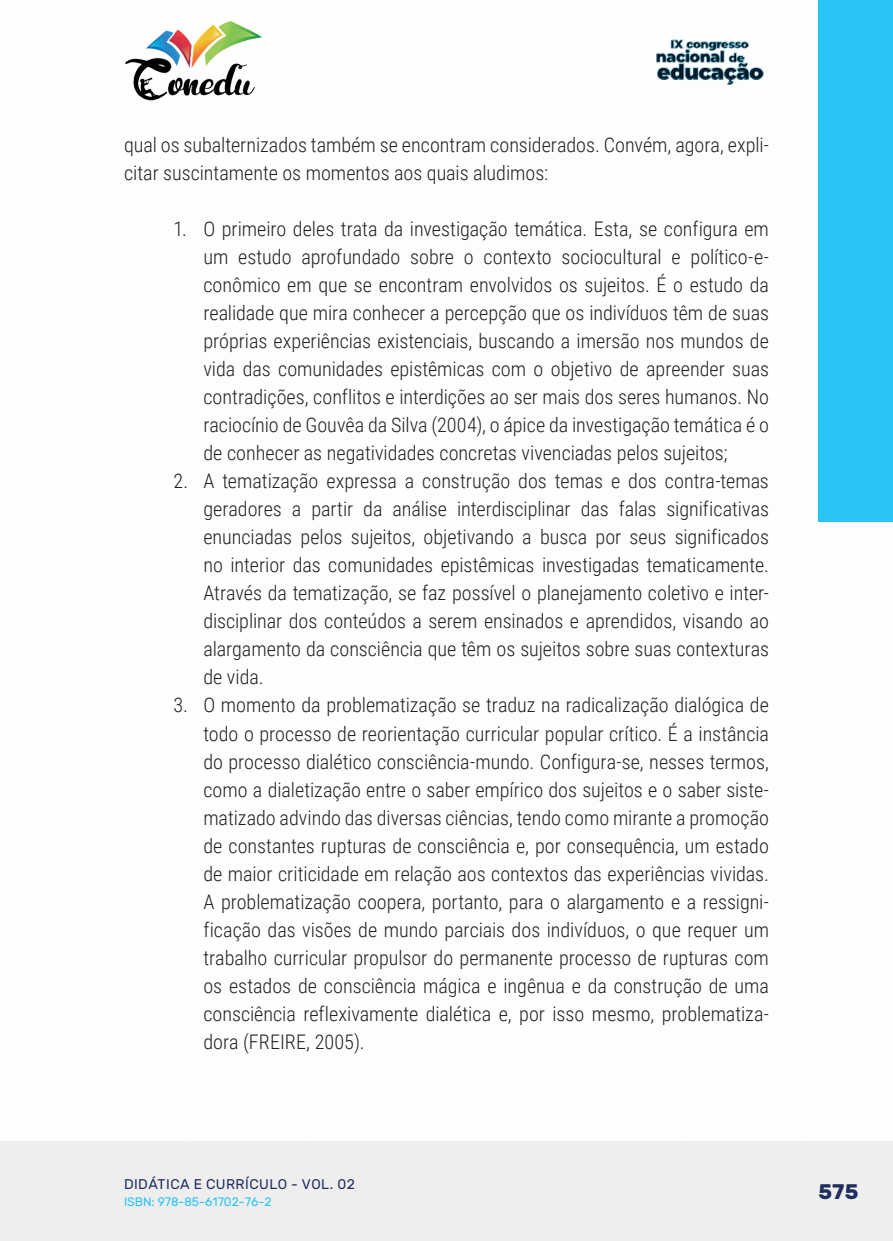
<style>
.page{position:relative;width:893px;height:1241px;background:#fff}
.page>*{position:absolute;margin:0;border:0;box-sizing:border-box;transform-origin:0 0}
.t1{font:700 21px "Rubik";color:#202d5e}
._9_CORPO{font:300 20.12px/28px "Roboto Condensed";color:#231f20;text-align:justify}
.t2{font:14px "Rubik";letter-spacing:.035em;color:#202d5e}
.t3{font:12.25px "Rubik";color:#29c4f3}
</style>
<div class="page">
<div style="left:0;top:1141px;width:893px;height:99px;background:#eeeeef"></div>
<div style="left:819px;top:0;width:74px;height:521px;background:#29c4f3"></div>
<img style="left:125px;top:20px;width:137px;height:81px">
<img style="left:656px;top:39px;width:108px;height:46px">
<p class="_9_CORPO" style="left:124px;top:130px;width:646px">qual os subalternizados também se encontram considerados. Convém, agora, expli&shy;citar suscintamente os momentos aos quais aludimos:</p>
<p class="_9_CORPO" style="left:203px;top:214px;width:567px;text-indent:-30px">1. O primeiro deles trata da investigação temática. Esta, se configura em um estudo aprofundado sobre o contexto sociocultural e político-e&shy;conômico em que se encontram envolvidos os sujeitos. É o estudo da realidade que mira conhecer a percepção que os indivíduos têm de suas próprias experiências existenciais, buscando a imersão nos mundos de vida das comunidades epistêmicas com o objetivo de apreender suas contradições, conflitos e interdições ao ser mais dos seres humanos. No raciocínio de Gouvêa da Silva (2004), o ápice da investigação temática é o de conhecer as negatividades concretas vivenciadas pelos sujeitos;</p>
<p class="_9_CORPO" style="left:203px;top:466px;width:567px;text-indent:-30px">2. A tematização expressa a construção dos temas e dos contra-temas geradores a partir da análise interdisciplinar das falas significativas enunciadas pelos sujeitos, objetivando a busca por seus significados no interior das comunidades epistêmicas investigadas tematicamente.<br>Através da tematização, se faz possível o planejamento coletivo e inter&shy;disciplinar dos conteúdos a serem ensinados e aprendidos, visando ao alargamento da consciência que têm os sujeitos sobre suas contexturas de vida.</p>
<p class="_9_CORPO" style="left:203px;top:690px;width:567px;text-indent:-30px">3. O momento da problematização se traduz na radicalização dialógica de todo o processo de reorientação curricular popular crítico. É a instância do processo dialético consciência-mundo. Configura-se, nesses termos, como a dialetização entre o saber empírico dos sujeitos e o saber siste&shy;matizado advindo das diversas ciências, tendo como mirante a promoção de constantes rupturas de consciência e, por consequência, um estado de maior criticidade em relação aos contextos das experiências vividas.<br>A problematização coopera, portanto, para o alargamento e a ressigni&shy;ficação das visões de mundo parciais dos indivíduos, o que requer um trabalho curricular propulsor do permanente processo de rupturas com os estados de consciência mágica e ingênua e da construção de uma consciência reflexivamente dialética e, por isso mesmo, problematiza&shy;dora (FREIRE, 2005).</p>
<p class="t2" style="left:124px;top:1175px;width:232px">DIDÁTICA E CURRÍCULO - VOL. 02</p>
<p class="t3" style="left:124px;top:1194px;width:149px">ISBN: 978-85-61702-76-2</p>
<p class="t1" style="left:819px;top:1179px;width:41px">575</p>
</div>
